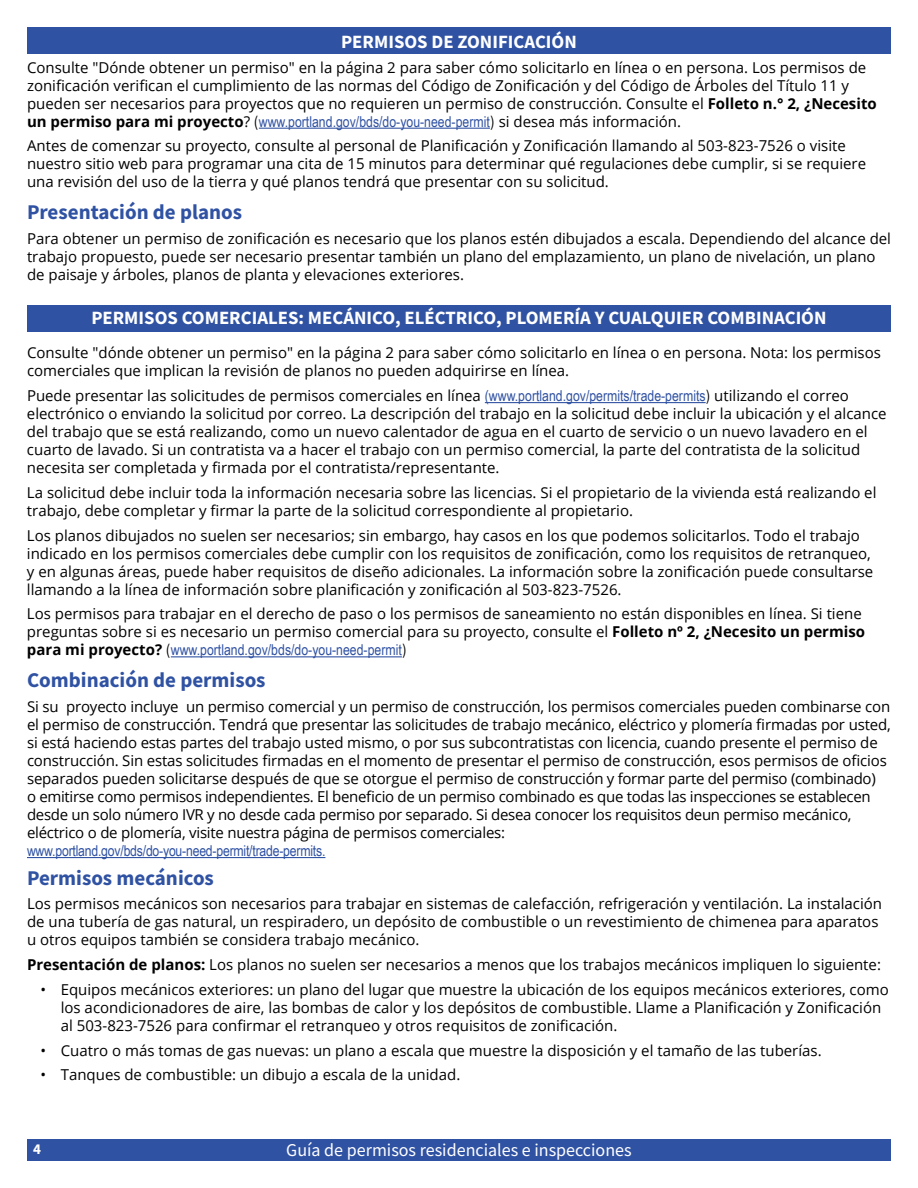
<style>
.page{position:relative;width:918px;height:1188px;background:#fff}
.page>*{position:absolute;margin:0;border:0;box-sizing:border-box;transform-origin:0 0}
.t1{font:700 21px "Source Sans Pro";color:#3052a3}
.t2{font:700 18.75px "Source Sans Pro";color:#fff}
.t3{font:18px "Source Sans Pro";color:#fff}
.t4{font:15px/18px "Open Sans";color:#000}
.t5{font:15px "Arial Narrow";color:#3052a3}
.t6{font:700 15px "Source Sans Pro";color:#fff}
.s1{font-weight:700}
.s2{font-family:"Open Sans";font-weight:700;color:#000}
.s3{font-family:"Open Sans";color:#000}
.s4{font-family:"Calibri";font-weight:300;font-size:16.5px;color:#000}
.s5{font-family:"Arial Narrow";color:#3052a3}
.s6{font-family:"Calibri";font-weight:300;font-size:16.5px}
</style>
<div class="page">
<div style="left:27px;top:1139px;width:864px;height:22px;background:#3052a3"></div>
<div style="left:27px;top:305px;width:864px;height:27px;background:#3052a3"></div>
<div style="left:27px;top:27px;width:864px;height:27px;background:#3052a3"></div>
<hr style="left:485px;top:402px;width:221px;height:1px;background:#3052a3">
<hr style="left:171px;top:656px;width:231px;height:1px;background:#3052a3">
<hr style="left:27px;top:857px;width:298px;height:1px;background:#3052a3">
<hr style="left:259px;top:128px;width:231px;height:1px;background:#3052a3">
<p class="t2" style="left:341px;top:29px;width:237px">PERMISOS DE ZONIFICACIÓN</p>
<p class="t4" style="left:27px;top:58px;width:851px">Consulte "Dónde obtener un permiso" en la página 2 para saber cómo solicitarlo en línea o en persona. Los permisos de zonificación verifican el cumplimiento de las normas del Código de Zonificación y del Código de Árboles del Título 11 y pueden ser necesarios para proyectos que no requieren un permiso de construcción. Consulte el <span class="s1">Folleto n.° 2, ¿Necesito</span></p>
<p class="t5" style="left:27px;top:110px;width:656px"><span class="s2">un permiso para mi proyecto</span><span class="s3">?</span> <span class="s4">(</span>www.portland.gov/bds/do-you-need-permit<span class="s4">)</span> <span class="s3">si desea más información.</span></p>
<p class="t4" style="left:27px;top:137px;width:841px">Antes de comenzar su proyecto, consulte al personal de Planificación y Zonificación llamando al 503-823-7526 o visite nuestro sitio web para programar una cita de 15 minutos para determinar qué regulaciones debe cumplir, si se requiere una revisión del uso de la tierra y qué planos tendrá que presentar con su solicitud.</p>
<h1 class="t1" style="left:27px;top:198px;width:216px">Presentación de planos</h1>
<p class="t4" style="left:27px;top:229px;width:866px">Para obtener un permiso de zonificación es necesario que los planos estén dibujados a escala. Dependiendo del alcance del trabajo propuesto, puede ser necesario presentar también un plano del emplazamiento, un plano de nivelación, un plano de paisaje y árboles, planos de planta y elevaciones exteriores.</p>
<p class="t2" style="left:91px;top:305px;width:737px">PERMISOS COMERCIALES: MECÁNICO, ELÉCTRICO, PLOMERÍA Y CUALQUIER COMBINACIÓN</p>
<p class="t4" style="left:27px;top:343px;width:855px">Consulte "dónde obtener un permiso" en la página 2 para saber cómo solicitarlo en línea o en persona. Nota: los permisos comerciales que implican la revisión de planos no pueden adquirirse en línea.</p>
<p class="t4" style="left:27px;top:386px;width:861px">Puede presentar las solicitudes de permisos comerciales en línea <span class="s5">(www.portland.gov/permits/trade-permits</span><span class="s6">)</span> utilizando el correo electrónico o enviando la solicitud por correo. La descripción del trabajo en la solicitud debe incluir la ubicación y el alcance del trabajo que se está realizando, como un nuevo calentador de agua en el cuarto de servicio o un nuevo lavadero en el cuarto de lavado. Si un contratista va a hacer el trabajo con un permiso comercial, la parte del contratista de la solicitud necesita ser completada y firmada por el contratista/representante.</p>
<p class="t4" style="left:27px;top:483px;width:851px">La solicitud debe incluir toda la información necesaria sobre las licencias. Si el propietario de la vivienda está realizando el trabajo, debe completar y firmar la parte de la solicitud correspondiente al propietario.</p>
<p class="t4" style="left:27px;top:526px;width:848px">Los planos dibujados no suelen ser necesarios; sin embargo, hay casos en los que podemos solicitarlos. Todo el trabajo indicado en los permisos comerciales debe cumplir con los requisitos de zonificación, como los requisitos de retranqueo, y en algunas áreas, puede haber requisitos de diseño adicionales. La información sobre la zonificación puede consultarse llamando a la línea de información sobre planificación y zonificación al 503-823-7526.</p>
<p class="t4" style="left:27px;top:604px;width:840px">Los permisos para trabajar en el derecho de paso o los permisos de saneamiento no están disponibles en línea. Si tiene preguntas sobre si es necesario un permiso comercial para su proyecto, consulte el <span class="s1">Folleto nº 2, ¿Necesito un permiso</span></p>
<p class="t5" style="left:27px;top:639px;width:381px"><span class="s2">para mi proyecto?</span> <span class="s4">(</span>www.portland.gov/bds/do-you-need-permit<span class="s4">)</span></p>
<h1 class="t1" style="left:27px;top:666px;width:240px">Combinación de permisos</h1>
<p class="t4" style="left:27px;top:697px;width:865px">Si su proyecto incluye un permiso comercial y un permiso de construcción, los permisos comerciales pueden combinarse con el permiso de construcción. Tendrá que presentar las solicitudes de trabajo mecánico, eléctrico y plomería firmadas por usted, si está haciendo estas partes del trabajo usted mismo, o por sus subcontratistas con licencia, cuando presente el permiso de construcción. Sin estas solicitudes firmadas en el momento de presentar el permiso de construcción, esos permisos de oficios separados pueden solicitarse después de que se otorgue el permiso de construcción y formar parte del permiso (combinado)<br>o emitirse como permisos independientes. El beneficio de un permiso combinado es que todas las inspecciones se establecen desde un solo número IVR y no desde cada permiso por separado. Si desea conocer los requisitos deun permiso mecánico, eléctrico o de plomería, visite nuestra página de permisos comerciales:</p>
<p class="t5" style="left:27px;top:840px;width:300px">www.portland.gov/bds/do-you-need-permit/trade-permits.</p>
<h1 class="t1" style="left:27px;top:863px;width:188px">Permisos mecánicos</h1>
<p class="t4" style="left:27px;top:894px;width:857px">Los permisos mecánicos son necesarios para trabajar en sistemas de calefacción, refrigeración y ventilación. La instalación de una tubería de gas natural, un respiradero, un depósito de combustible o un revestimiento de chimenea para aparatos u otros equipos también se considera trabajo mecánico.</p>
<p class="t4" style="left:27px;top:955px;width:856px"><span class="s1">Presentación de planos:</span> Los planos no suelen ser necesarios a menos que los trabajos mecánicos impliquen lo siguiente:</p>
<p class="t4" style="left:61px;top:980px;width:830px;text-indent:-20px">• Equipos mecánicos exteriores: un plano del lugar que muestre la ubicación de los equipos mecánicos exteriores, como los acondicionadores de aire, las bombas de calor y los depósitos de combustible. Llame a Planificación y Zonificación al 503-823-7526 para confirmar el retranqueo y otros requisitos de zonificación.</p>
<p class="t4" style="left:40px;top:1041px;width:783px">• Cuatro o más tomas de gas nuevas: un plano a escala que muestre la disposición y el tamaño de las tuberías.</p>
<p class="t4" style="left:40px;top:1065px;width:421px">• Tanques de combustible: un dibujo a escala de la unidad.</p>
<p class="t6" style="left:33px;top:1139px;width:9px">4</p>
<p class="t3" style="left:286px;top:1139px;width:347px">Guía de permisos residenciales e inspecciones</p>
</div>
